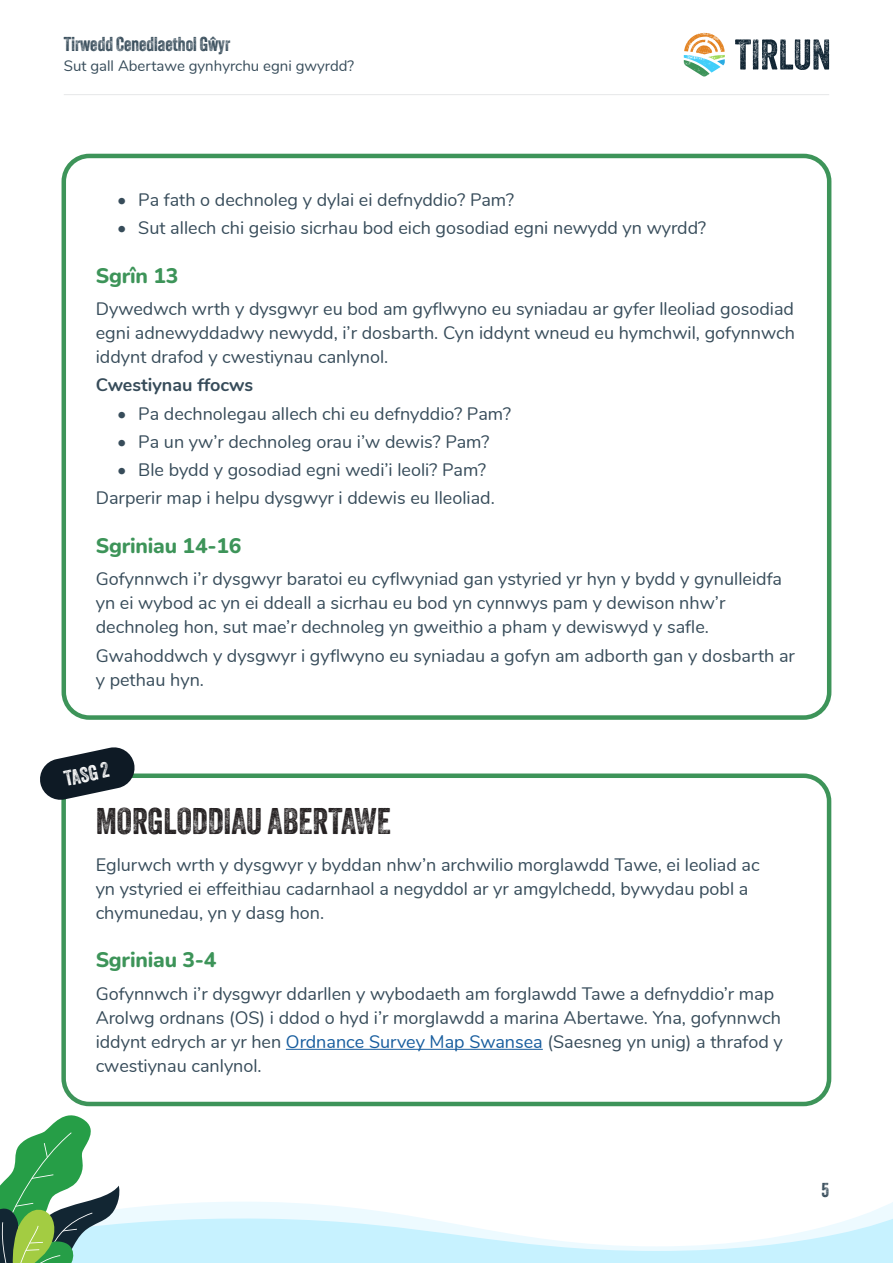
<style>
.page{position:relative;width:893px;height:1263px;background:#fff}
.page>*{position:absolute;margin:0;border:0;box-sizing:border-box;transform-origin:0 0}
.Page_sub_heading{font:36px "Veneer Two";color:#231f20}
.Page_section_heading{font:800 21px "Nunito";letter-spacing:-.01em;color:#3d9459}
.Key_activity_heading{font:21px "Veneer Two";color:#fff}
.t1{font:19.5px "Veneer Two";color:#374c5a}
.Body_text{font:18px/24px "Nunito";color:#374c5a}
.Paragraph_Style_1{font:18px "Nunito";color:#374c5a}
.Body_text-2{font:700 18px "Nunito";color:#374c5a}
.t2{font:15px "Nunito";color:#374c5a}
.s1{color:#175d9e}
</style>
<div class="page">
<svg style="left:735px;top:39px;width:94px;height:31px"></svg>
<svg style="left:684px;top:33px;width:41px;height:44px"></svg>
<hr style="left:64px;top:94px;width:765px;height:1px;background:#e6e7e9">
<svg style="left:0;top:1115px;width:893px;height:148px"></svg>
<div style="left:62px;top:154px;width:769px;height:566px;border:4px solid #3d9459;border-radius:26px"></div>
<hr style="left:286px;top:1049px;width:257px;height:1px;background:#175d9e">
<div style="left:61px;top:773px;width:770px;height:333px;border:4px solid #3d9459;border-radius:26px"></div>
<svg style="left:40px;top:747px;width:96px;height:55px"></svg>
<p class="t1" style="left:64px;top:32px;width:168px">Tirwedd Cenedlaethol Gŵyr</p>
<p class="t2" style="left:64px;top:54px;width:292px">Sut gall Abertawe gynhyrchu egni gwyrdd?</p>
<p class="Body_text" style="left:117px;top:187px;width:399px">• Pa fath o dechnoleg y dylai ei defnyddio? Pam?</p>
<p class="Body_text" style="left:117px;top:215px;width:591px">• Sut allech chi geisio sicrhau bod eich gosodiad egni newydd yn wyrdd?</p>
<p class="Page_section_heading" style="left:96px;top:260px;width:84px">Sgrîn 13</p>
<p class="Body_text" style="left:96px;top:296px;width:701px;text-align:justify">Dywedwch wrth y dysgwyr eu bod am gyflwyno eu syniadau ar gyfer lleoliad gosodiad egni adnewyddadwy newydd, i’r dosbarth. Cyn iddynt wneud eu hymchwil, gofynnwch iddynt drafod y cwestiynau canlynol.</p>
<p class="Body_text-2" style="left:96px;top:372px;width:159px">Cwestiynau ffocws</p>
<p class="Body_text" style="left:117px;top:400px;width:395px">• Pa dechnolegau allech chi eu defnyddio? Pam?</p>
<p class="Body_text" style="left:117px;top:429px;width:374px">• Pa un yw’r dechnoleg orau i’w dewis? Pam?</p>
<p class="Body_text" style="left:117px;top:457px;width:371px">• Ble bydd y gosodiad egni wedi’i leoli? Pam?</p>
<p class="Paragraph_Style_1" style="left:96px;top:485px;width:401px">Darperir map i helpu dysgwyr i ddewis eu lleoliad.</p>
<p class="Page_section_heading" style="left:96px;top:530px;width:147px">Sgriniau 14-16</p>
<p class="Body_text" style="left:96px;top:566px;width:688px">Gofynnwch i’r dysgwyr baratoi eu cyflwyniad gan ystyried yr hyn y bydd y gynulleidfa yn ei wybod ac yn ei ddeall a sicrhau eu bod yn cynnwys pam y dewison nhw’r dechnoleg hon, sut mae’r dechnoleg yn gweithio a pham y dewiswyd y safle.</p>
<p class="Body_text" style="left:96px;top:642px;width:701px">Gwahoddwch y dysgwyr i gyflwyno eu syniadau a gofyn am adborth gan y dosbarth ar y pethau hyn.</p>
<p class="Key_activity_heading" style="left:62px;top:766px;width:47px;rotate:-12deg">TASG 2</p>
<p class="Page_sub_heading" style="left:96px;top:800px;width:297px">MORGLODDIAU ABERTAWE</p>
<p class="Body_text" style="left:96px;top:852px;width:666px">Eglurwch wrth y dysgwyr y byddan nhw’n archwilio morglawdd Tawe, ei leoliad ac yn ystyried ei effeithiau cadarnhaol a negyddol ar yr amgylchedd, bywydau pobl a chymunedau, yn y dasg hon.</p>
<p class="Page_section_heading" style="left:96px;top:945px;width:122px">Sgriniau 3-4</p>
<p class="Body_text" style="left:96px;top:981px;width:689px">Gofynnwch i’r dysgwyr ddarllen y wybodaeth am forglawdd Tawe a defnyddio’r map Arolwg ordnans (OS) i ddod o hyd i’r morglawdd a marina Abertawe. Yna, gofynnwch iddynt edrych ar yr hen <span class="s1">Ordnance Survey Map Swansea</span> (Saesneg yn unig) a thrafod y cwestiynau canlynol.</p>
<p class="t1" style="left:821px;top:1178px;width:9px">5</p>
</div>
